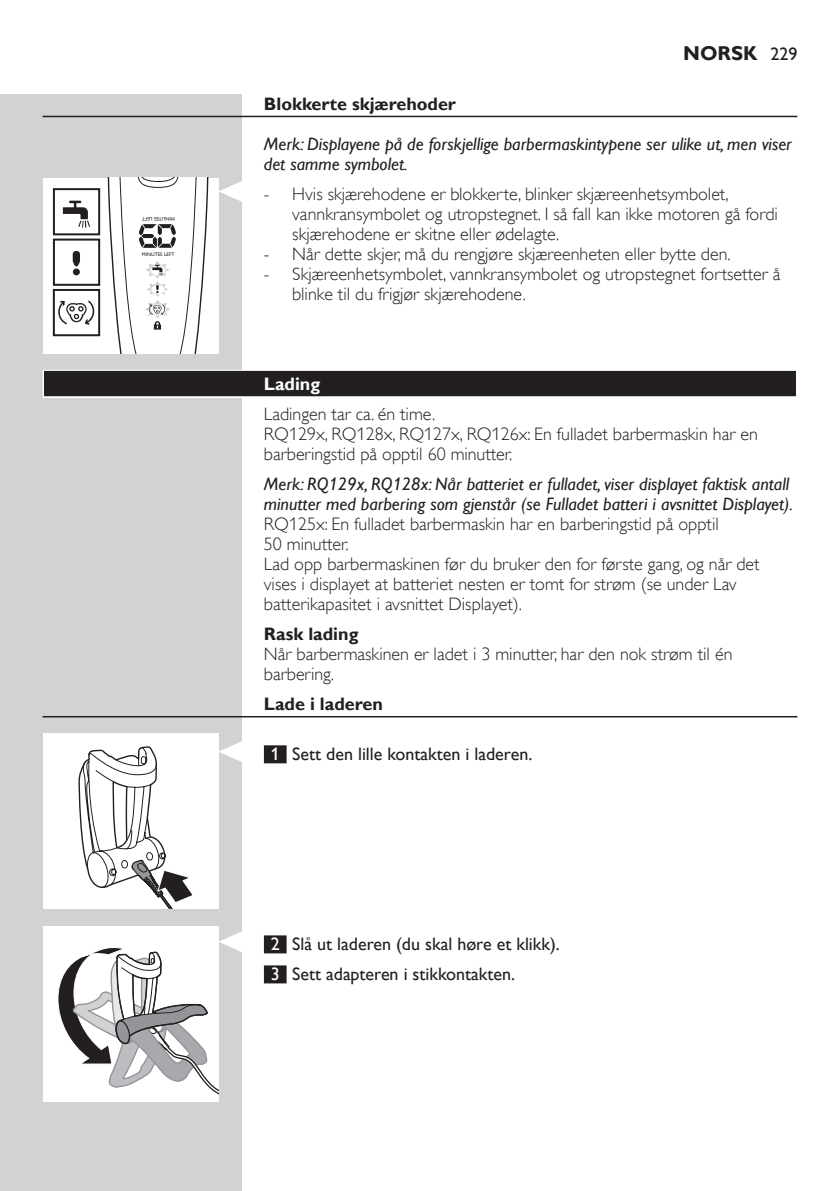
<style>
.page{position:relative;width:840px;height:1191px;background:#fff}
.page>*{position:absolute;margin:0;border:0;box-sizing:border-box;transform-origin:0 0}
.t1{font:700 20px "Gill Sans Alt One WGL";color:#231f20}
.t2{font:18px/20px "Gill Sans Alt One WGL Light";color:#231f20}
.t3{font:italic 18px/20px "Gill Sans Alt One WGL";color:#231f20}
.t4{font:18px/30px "Gill Sans Alt One WGL";color:#231f20}
.t5{font:700 18px "Gill Sans Alt One WGL";color:#231f20}
.t6{font:700 18px "Gill Sans Alt One WGL";color:#fff}
.t7{font:5.2px "Gill Sans";color:#231f20}
.s1{font-weight:400;font-size:18px}
.s2{color:#fff}
</style>
<div class="page">
<div style="left:0;top:95px;width:241px;height:1096px;background:#d1d2d4"></div>
<hr style="left:43px;top:116px;width:754px;height:1px;background:#231f20">
<div style="left:43px;top:370px;width:754px;height:28px;background:#c9c8c8"></div>
<div style="left:44px;top:371px;width:751px;height:25px;background:#231f20"></div>
<hr style="left:43px;top:716px;width:754px;height:1px;background:#231f20">
<div style="left:264px;top:745px;width:22px;height:18px;background:#231f20"></div>
<div style="left:264px;top:935px;width:22px;height:18px;background:#231f20"></div>
<div style="left:264px;top:965px;width:22px;height:18px;background:#231f20"></div>
<svg style="left:218px;top:180px;width:24px;height:23px"></svg>
<div style="left:43px;top:178px;width:175px;height:175px;background:#fff"></div>
<svg style="left:107px;top:178px;width:102px;height:175px"></svg>
<div style="left:53px;top:238px;width:47px;height:48px;background:#fff;border:2px solid #231f20"></div>
<svg style="left:73px;top:251px;width:7px;height:15px"></svg>
<div style="left:73px;top:268px;width:7px;height:7px;background:#231f20;border-radius:50%"></div>
<div style="left:53px;top:188px;width:47px;height:47px;background:#fff;border:2px solid #231f20"></div>
<svg style="left:63px;top:201px;width:27px;height:27px"></svg>
<div style="left:53px;top:289px;width:47px;height:47px;background:#fff;border:2px solid #231f20"></div>
<svg style="left:58px;top:300px;width:36px;height:25px"></svg>
<svg style="left:218px;top:740px;width:24px;height:23px"></svg>
<div style="left:43px;top:733px;width:175px;height:175px;background:#fff"></div>
<svg style="left:79px;top:746px;width:114px;height:162px"></svg>
<div style="left:43px;top:925px;width:175px;height:176px;background:#fff"></div>
<svg style="left:58px;top:930px;width:184px;height:171px"></svg>
<p class="t7" style="left:175px;top:221px;width:34px;rotate:-180deg">MINUTES LEFT</p>
<p class="t7" style="left:142px;top:251px;width:34px">MINUTES LEFT</p>
<p class="t1" style="left:682px;top:40px;width:116px">NORSK <span class="s1">229</span></p>
<p class="t5" style="left:264px;top:92px;width:193px">Blokkerte skjærehoder</p>
<p class="t3" style="left:264px;top:134px;width:529px">Merk: Displayene på de forskjellige barbermaskintypene ser ulike ut, men viser det samme symbolet.</p>
<p class="t2" style="left:292px;top:184px;width:487px;text-indent:-28px">- Hvis skjærehodene er blokkerte, blinker skjæreenhetsymbolet, vannkransymbolet og utropstegnet. I så fall kan ikke motoren gå fordi skjærehodene er skitne eller ødelagte.</p>
<p class="t2" style="left:264px;top:244px;width:468px">- Når dette skjer, må du rengjøre skjæreenheten eller bytte den.</p>
<p class="t2" style="left:292px;top:264px;width:489px;text-indent:-28px">- Skjæreenhetsymbolet, vannkransymbolet og utropstegnet fortsetter å blinke til du frigjør skjærehodene.</p>
<p class="t6" style="left:264px;top:372px;width:58px">Lading</p>
<p class="t2" style="left:264px;top:404px;width:495px">Ladingen tar ca. én time.<br>RQ129x, RQ128x, RQ127x, RQ126x: En fulladet barbermaskin har en barberingstid på opptil 60 minutter.</p>
<p class="t3" style="left:264px;top:474px;width:530px">Merk: RQ129x, RQ128x: Når batteriet er fulladet, viser displayet faktisk antall minutter med barbering som gjenstår (se Fulladet batteri i avsnittet Displayet).</p>
<p class="t2" style="left:264px;top:514px;width:497px">RQ125x: En fulladet barbermaskin har en barberingstid på opptil<br>50 minutter.<br>Lad opp barbermaskinen før du bruker den for første gang, og når det vises i displayet at batteriet nesten er tomt for strøm (se under Lav batterikapasitet i avsnittet Displayet).</p>
<p class="t5" style="left:264px;top:622px;width:96px">Rask lading</p>
<p class="t2" style="left:264px;top:644px;width:470px">Når barbermaskinen er ladet i 3 minutter, har den nok strøm til én barbering.</p>
<p class="t5" style="left:264px;top:692px;width:120px">Lade i laderen</p>
<p class="t4" style="left:270px;top:739px;width:263px"><span class="s2">1</span> Sett den lille kontakten i laderen.</p>
<p class="t4" style="left:270px;top:929px;width:290px"><span class="s2">2</span> Slå ut laderen (du skal høre et klikk).<br><span class="s2">3</span> Sett adapteren i stikkontakten.</p>
</div>
